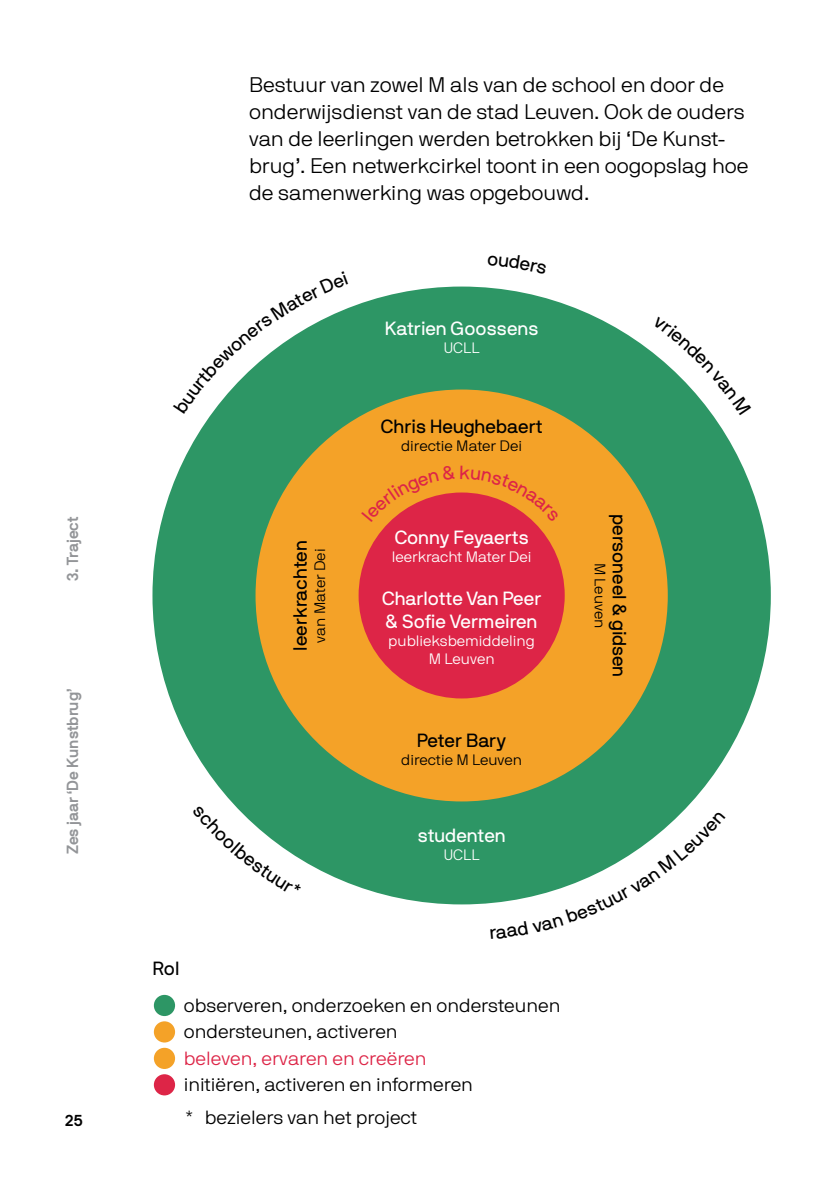
<style>
.page{position:relative;width:840px;height:1191px;background:#fff}
.page>*{position:absolute;margin:0;border:0;box-sizing:border-box;transform-origin:0 0}
.t1{font:300 21px/27px "NB International Pro";color:#000}
.t2{font:300 19px/26.4px "NB International Pro";color:#000}
.t3{font:19px/22.8px "NB International Pro";color:#fff}
.t4{font:19px "NB International Pro";color:#000}
.t5{font:300 19px "NB International Pro";color:#dd2547}
.t6{font:700 16px "NB International Pro";color:#939598}
.t7{font:700 16px "NB International Pro";color:#000}
.t8{font:300 15px/18px "NB International Pro";color:#fff;text-align:center}
.t9{font:300 15px "NB International Pro";color:#000}
</style>
<div class="page">
<div style="left:152px;top:286px;width:618px;height:618px;background:#2d9665;border-radius:50%"></div>
<div style="left:255px;top:389px;width:412px;height:412px;background:#f4a228;border-radius:50%"></div>
<div style="left:358px;top:492px;width:206px;height:206px;background:#dd2547;border-radius:50%"></div>
<div style="left:154px;top:995px;width:21px;height:21px;background:#2d9665;border-radius:50%"></div>
<div style="left:154px;top:1021px;width:21px;height:21px;background:#f4a228;border-radius:50%"></div>
<div style="left:154px;top:1047px;width:21px;height:22px;background:#f4a228;border-radius:50%"></div>
<div style="left:154px;top:1074px;width:21px;height:21px;background:#dd2547;border-radius:50%"></div>
<svg style="left:211px;top:308px;width:137px;height:106px"></svg>
<svg style="left:652px;top:352px;width:61px;height:63px"></svg>
<svg style="left:234px;top:805px;width:68px;height:55px"></svg>
<svg style="left:490px;top:811px;width:193px;height:93px"></svg>
<svg style="left:390px;top:492px;width:64px;height:29px"></svg>
<svg style="left:460px;top:492px;width:74px;height:30px"></svg>
<p class="t6" style="left:63px;top:581px;width:67px;rotate:-90deg">3. Traject</p>
<p class="t6" style="left:63px;top:854px;width:167px;rotate:-90deg">Zes jaar ‘De Kunstbrug’</p>
<p class="t7" style="left:65px;top:1110px;width:19px">25</p>
<p class="t1" style="left:249px;top:71px;width:501px">Bestuur van zowel M als van de school en door de onderwijsdienst van de stad Leuven. Ook de ouders van de leerlingen werden betrokken bij ‘De Kunst&shy;brug’. Een netwerkcirkel toont in een oogopslag hoe de samenwerking was opgebouwd.</p>
<p class="t3" style="left:384px;top:317px;width:155px">Katrien Goossens</p>
<p class="t8" style="left:443px;top:339px;width:37px">UCLL</p>
<p class="t4" style="left:289px;top:650px;width:111px;rotate:-90deg">leerkrachten</p>
<p class="t9" style="left:311px;top:642px;width:95px;rotate:-90deg">van Mater Dei</p>
<p class="t4" style="left:380px;top:414px;width:163px">Chris Heughebaert</p>
<p class="t9" style="left:401px;top:436px;width:122px">directie Mater Dei</p>
<p class="t3" style="left:394px;top:525px;width:136px">Conny Feyaerts</p>
<p class="t8" style="left:391px;top:547px;width:141px">leerkracht Mater Dei</p>
<p class="t3" style="left:381px;top:586px;width:161px">Charlotte Van Peer &amp; Sofie Vermeiren</p>
<p class="t8" style="left:388px;top:631px;width:148px">publieksbemiddeling<br>M Leuven</p>
<p class="t4" style="left:416px;top:729px;width:91px">Peter Bary</p>
<p class="t9" style="left:401px;top:751px;width:122px">directie M Leuven</p>
<p class="t3" style="left:417px;top:824px;width:89px">studenten</p>
<p class="t8" style="left:443px;top:845px;width:37px">UCLL</p>
<p class="t4" style="left:630px;top:514px;width:165px;rotate:90deg">personeel &amp; gidsen</p>
<p class="t9" style="left:608px;top:562px;width:67px;rotate:90deg">M Leuven</p>
<p class="t4" style="left:152px;top:957px;width:29px">Rol</p>
<p class="t2" style="left:184px;top:991px;width:378px">observeren, onderzoeken en ondersteunen ondersteunen, activeren</p>
<p class="t5" style="left:184px;top:1046px;width:244px">beleven, ervaren en creëren</p>
<p class="t2" style="left:184px;top:1067px;width:290px;line-height:33.2px">initiëren, activeren en informeren * bezielers van het project</p>
</div>
